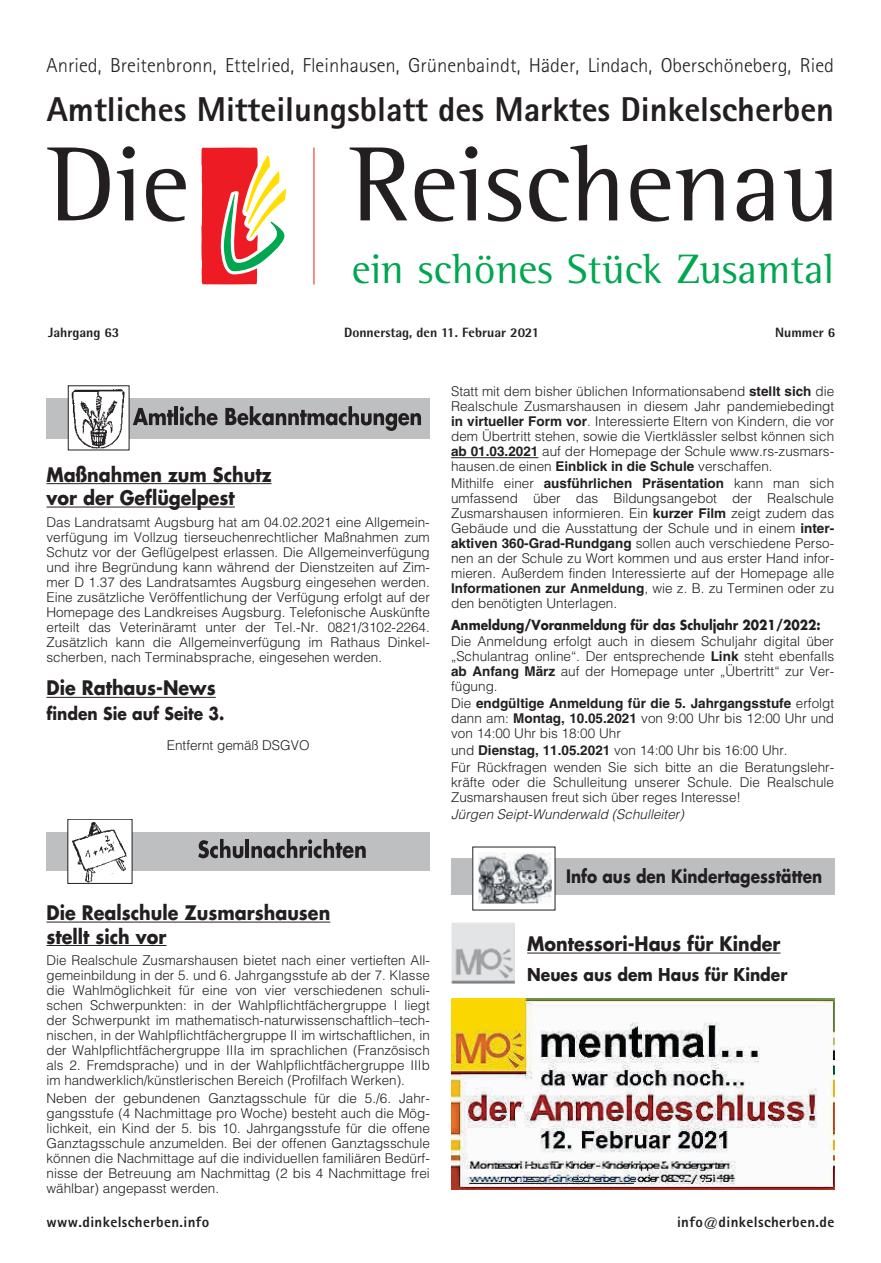
<style>
.page{position:relative;width:881px;height:1263px;background:#fff}
.page>*{position:absolute;margin:0;border:0;box-sizing:border-box;transform-origin:0 0}
.t1{font:108.3px "Agfa Rotis Semi Serif";color:#231f20}
.t2{font:42.15px "Agfa Rotis Semi Serif";color:#00a650}
.t3{font:800 34.5px "Agfa Rotis Sans Serif";color:#231f20}
.t4{font:300 20.1px "Agfa Rotis Sans Serif";color:#231f20}
.t5{font:700 19.5px/23.4px "Futura LT";color:#231f20;scale:.9 1}
.t6{font:700 18px "Futura LT";color:#231f20;scale:.85 1}
.t7{font:700 17.25px "Futura LT";color:#231f20;scale:.9 1}
.t8{font:800 15px "Agfa Rotis Sans Serif";letter-spacing:.025em;color:#231f20}
.t9{font:300 13.5px/15px "Helvetica LT";color:#231f20;text-align:justify}
.t10{font:700 13.5px "Futura LT";color:#231f20;scale:.9 1}
.t11{font:800 13.5px "Agfa Rotis Semisans";color:#231f20}
.t12{font:italic 300 13.5px "Helvetica LT";color:#231f20}
.s1{font-weight:700}
</style>
<div class="page">
<hr style="left:313px;top:148px;width:1px;height:136px;background:#ed1c24">
<svg style="left:201px;top:147px;width:85px;height:138px"></svg>
<hr style="left:46px;top:483px;width:225px;height:1px;background:#231f20">
<hr style="left:46px;top:507px;width:189px;height:1px;background:#231f20">
<hr style="left:46px;top:697px;width:170px;height:1px;background:#231f20">
<hr style="left:46px;top:921px;width:284px;height:1px;background:#231f20">
<hr style="left:46px;top:945px;width:120px;height:1px;background:#231f20">
<div style="left:46px;top:398px;width:383px;height:41px;background:#bdbfc1"></div>
<img style="left:70px;top:389px;width:57px;height:59px">
<svg style="left:133px;top:408px;width:41px;height:17px"></svg>
<hr style="left:174px;top:406px;width:4px;height:19px;background:#231f20">
<svg style="left:180px;top:406px;width:37px;height:19px"></svg>
<svg style="left:225px;top:406px;width:196px;height:25px"></svg>
<div style="left:46px;top:832px;width:383px;height:39px;background:#bdbfc1"></div>
<div style="left:68px;top:819px;width:64px;height:64px;background:#fff"></div>
<img style="left:72px;top:822px;width:55px;height:60px">
<svg style="left:198px;top:839px;width:45px;height:19px"></svg>
<hr style="left:245px;top:839px;width:4px;height:19px;background:#231f20">
<svg style="left:251px;top:839px;width:114px;height:19px"></svg>
<hr style="left:451px;top:457px;width:87px;height:1px;background:#231f20">
<hr style="left:527px;top:952px;width:253px;height:1px;background:#231f20">
<div style="left:451px;top:858px;width:382px;height:36px;background:#bcbec0"></div>
<div style="left:472px;top:847px;width:83px;height:63px;background:#fff"></div>
<img style="left:478px;top:853px;width:73px;height:51px">
<img style="left:451px;top:923px;width:63px;height:60px">
<img style="left:451px;top:998px;width:382px;height:192px">
<h3 class="t4" style="left:47px;top:53px;width:788px">Anried, Breitenbronn, Ettelried, Fleinhausen, Grünenbaindt, Häder, Lindach, Oberschöneberg, Ried</h3>
<h3 class="t3" style="left:47px;top:87px;width:788px">Amtliches Mitteilungsblatt des Marktes Dinkelscherben</h3>
<h1 class="t1" style="left:48px;top:121px;width:143px">Die</h1>
<h1 class="t1" style="left:350px;top:121px;width:490px">Reischenau</h1>
<h2 class="t2" style="left:352px;top:244px;width:483px">ein schönes Stück Zusamtal</h2>
<p class="t11" style="left:48px;top:323px;width:73px">Jahrgang 63</p>
<p class="t11" style="left:344px;top:323px;width:197px">Donnerstag, den 11. Februar 2021</p>
<p class="t11" style="left:774px;top:323px;width:62px">Nummer 6</p>
<h3 class="t5" style="left:46px;top:462px;width:251px">Maßnahmen zum Schutz vor der Geflügelpest</h3>
<p class="t9" style="left:46px;top:514px;width:385px">Das Landratsamt Augsburg hat am 04.02.2021 eine Allgemein&shy;verfügung im Vollzug tierseuchenrechtlicher Maßnahmen zum Schutz vor der Geflügelpest erlassen. Die Allgemeinverfügung und ihre Begründung kann während der Dienstzeiten auf Zim&shy;mer D 1.37 des Landratsamtes Augsburg eingesehen werden.<br>Eine zusätzliche Veröffentlichung der Verfügung erfolgt auf der Homepage des Landkreises Augsburg. Telefonische Auskünfte erteilt das Veterinäramt unter der Tel.-Nr. 0821/3102-2264.<br>Zusätzlich kann die Allgemeinverfügung im Rathaus Dinkel&shy;scherben, nach Terminabsprache, eingesehen werden.</p>
<h3 class="t5" style="left:46px;top:676px;width:189px">Die Rathaus-News</h3>
<p class="t7" style="left:46px;top:702px;width:199px">finden Sie auf Seite 3.</p>
<p class="t9" style="left:167px;top:737px;width:144px">Entfernt gemäß DSGVO</p>
<h3 class="t5" style="left:46px;top:901px;width:317px">Die Realschule Zusmarshausen stellt sich vor</h3>
<p class="t9" style="left:46px;top:953px;width:385px">Die Realschule Zusmarshausen bietet nach einer vertieften All&shy;gemeinbildung in der 5. und 6. Jahrgangsstufe ab der 7. Klasse die Wahlmöglichkeit für eine von vier verschiedenen schuli&shy;schen Schwerpunkten: in der Wahlpflichtfächergruppe I liegt der Schwerpunkt im mathematisch-naturwissenschaftlich–tech&shy;nischen, in der Wahlpflichtfächergruppe II im wirtschaftlichen, in der Wahlpflichtfächergruppe IIIa im sprachlichen (Französisch als 2. Fremdsprache) und in der Wahlpflichtfächergruppe IIIb im handwerklich/künstlerischen Bereich (Profilfach Werken).</p>
<p class="t9" style="left:46px;top:1090px;width:385px">Neben der gebundenen Ganztagsschule für die 5./6. Jahr&shy;gangsstufe (4 Nachmittage pro Woche) besteht auch die Mög&shy;lichkeit, ein Kind der 5. bis 10. Jahrgangsstufe für die offene Ganztagsschule anzumelden. Bei der offenen Ganztagsschule können die Nachmittage auf die individuellen familiären Bedürf&shy;nisse der Betreuung am Nachmittag (2 bis 4 Nachmittage frei wählbar) angepasst werden.</p>
<p class="t9" style="left:451px;top:384px;width:384px">Statt mit dem bisher üblichen Informationsabend <span class="s1">stellt sich</span> die Realschule Zusmarshausen in diesem Jahr pandemiebedingt <span class="s1">in virtueller Form vor</span>. Interessierte Eltern von Kindern, die vor dem Übertritt stehen, sowie die Viertklässler selbst können sich <span class="s1">ab 01.03.2021</span> auf der Homepage der Schule www.rs-zusmars&shy;hausen.de einen <span class="s1">Einblick in die Schule</span> verschaffen.</p>
<p class="t9" style="left:451px;top:476px;width:384px">Mithilfe einer <span class="s1">ausführlichen Präsentation</span> kann man sich umfassend über das Bildungsangebot der Realschule Zusmarshausen informieren. Ein <span class="s1">kurzer Film</span> zeigt zudem das Gebäude und die Ausstattung der Schule und in einem <span class="s1">inter&shy;aktiven 360-Grad-Rundgang</span> sollen auch verschiedene Perso&shy;nen an der Schule zu Wort kommen und aus erster Hand infor&shy;mieren. Außerdem finden Interessierte auf der Homepage alle <span class="s1">Informationen zur Anmeldung</span>, wie z. B. zu Terminen oder zu den benötigten Unterlagen.</p>
<p class="t10" style="left:451px;top:616px;width:412px">Anmeldung/Voranmeldung für das Schuljahr 2021/2022:</p>
<p class="t9" style="left:451px;top:633px;width:384px">Die Anmeldung erfolgt auch in diesem Schuljahr digital über „Schulantrag online“. Der entsprechende <span class="s1">Link</span> steht ebenfalls <span class="s1">ab Anfang März</span> auf der Homepage unter „Übertritt“ zur Ver&shy;fügung.</p>
<p class="t9" style="left:451px;top:696px;width:384px">Die <span class="s1">endgültige Anmeldung für die 5. Jahrgangsstufe</span> erfolgt dann am: <span class="s1">Montag, 10.05.2021</span> von 9:00 Uhr bis 12:00 Uhr und von 14:00 Uhr bis 18:00 Uhr</p>
<p class="t9" style="left:451px;top:742px;width:384px;line-height:17.1px">und <span class="s1">Dienstag, 11.05.2021</span> von 14:00 Uhr bis 16:00 Uhr.<br>Für Rückfragen wenden Sie sich bitte an die Beratungslehr-</p>
<p class="t9" style="left:451px;top:775px;width:384px">kräfte oder die Schulleitung unserer Schule. Die Realschule<br>Zusmarshausen freut sich über reges Interesse!</p>
<p class="t12" style="left:451px;top:806px;width:234px">Jürgen Seipt-Wunderwald (Schulleiter)</p>
<h3 class="t6" style="left:566px;top:864px;width:303px">Info aus den Kindertagesstätten</h3>
<h3 class="t5" style="left:527px;top:932px;width:283px">Montessori-Haus für Kinder</h3>
<p class="t7" style="left:527px;top:963px;width:290px">Neues aus dem Haus für Kinder</p>
<p class="t8" style="left:46px;top:1212px;width:164px">www.dinkelscherben.info</p>
<p class="t8" style="left:676px;top:1212px;width:159px">info@dinkelscherben.de</p>
</div>
